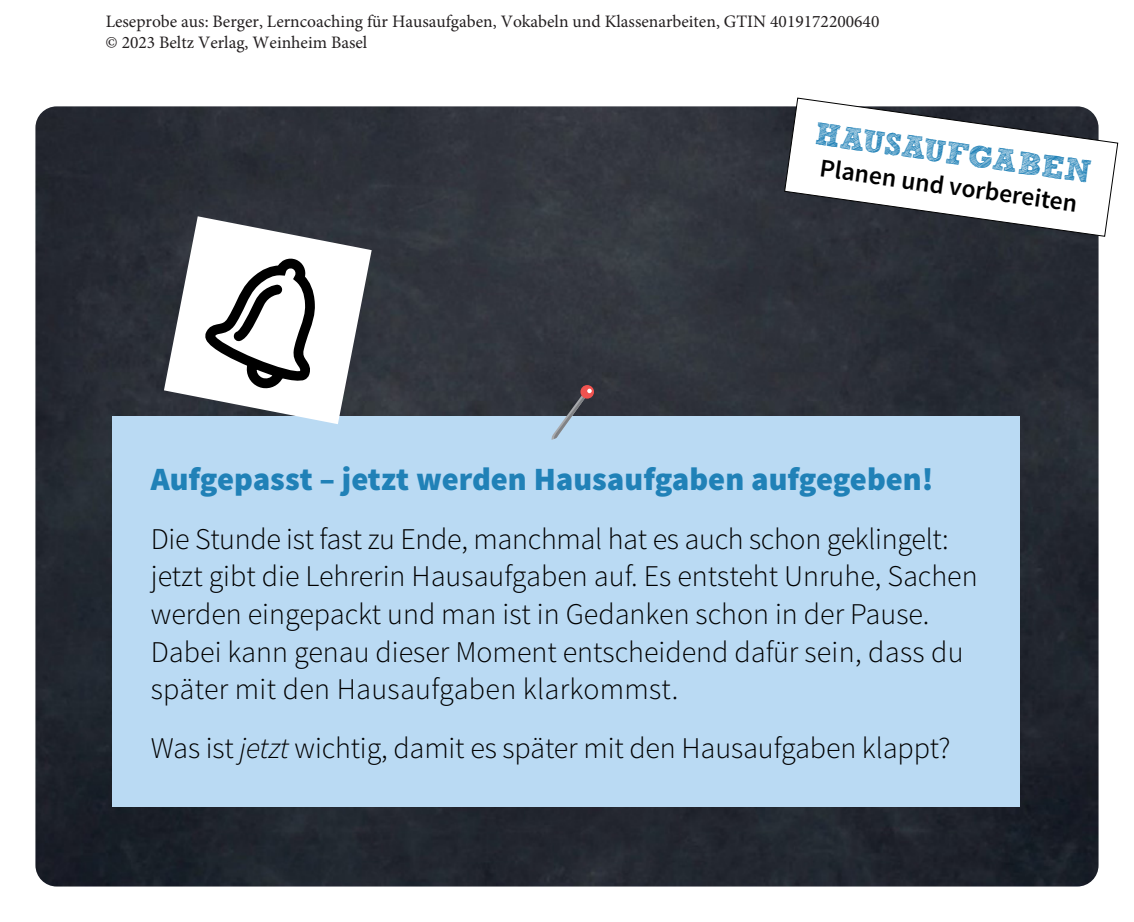
<style>
.page{position:relative;width:1134px;height:922px;background:#fff}
.page>*{position:absolute;margin:0;border:0;box-sizing:border-box;transform-origin:0 0}
.t1{font:900 32.5px "Source Sans Pro";color:#2081b7}
.t2{font:31.5px "Sketch Rockwell";color:#2081b7}
.t3{font:300 30px/37.5px "Source Sans Pro";color:#000}
.t4{font:600 25.75px "Source Sans Pro";color:#000}
.t5{font:17.5px/21.2px "Minion Pro";color:#231f20}
.s1{font-style:italic}
</style>
<div class="page">
<img style="left:35px;top:106px;width:1063px;height:780px">
<div style="left:113px;top:416px;width:907px;height:389px;background:#badaf3"></div>
<svg style="left:580px;top:385px;width:14px;height:13px"></svg>
<svg style="left:551px;top:388px;width:41px;height:51px"></svg>
<svg style="left:783px;top:97px;width:336px;height:140px"></svg>
<svg style="left:164px;top:216px;width:208px;height:208px"></svg>
<svg style="left:204px;top:257px;width:112px;height:133px"></svg>
<p class="t5" style="left:105px;top:12px;width:775px">Leseprobe aus: Berger, Lerncoaching für Hausaufgaben, Vokabeln und Klassenarbeiten, GTIN 4019172200640 © 2023 Beltz Verlag, Weinheim Basel</p>
<p class="t2" style="left:818px;top:116px;width:280px;rotate:8deg">HAUSAUFGABEN</p>
<p class="t4" style="left:822px;top:151px;width:261px;rotate:8deg">Planen und vorbereiten</p>
<p class="t1" style="left:151px;top:458px;width:784px">Aufgepasst – jetzt werden Hausaufgaben aufgegeben!</p>
<p class="t3" style="left:151px;top:520px;width:828px">Die Stunde ist fast zu Ende, manchmal hat es auch schon geklingelt: jetzt gibt die Lehrerin Hausaufgaben auf. Es entsteht Unruhe, Sachen werden eingepackt und man ist in Gedanken schon in der Pause.<br>Dabei kann genau dieser Moment entscheidend dafür sein, dass du später mit den Hausaufgaben klarkommst.</p>
<p class="t3" style="left:151px;top:729px;width:801px">Was ist <span class="s1">jetzt</span> wichtig, damit es später mit den Hausaufgaben klappt?</p>
</div>
